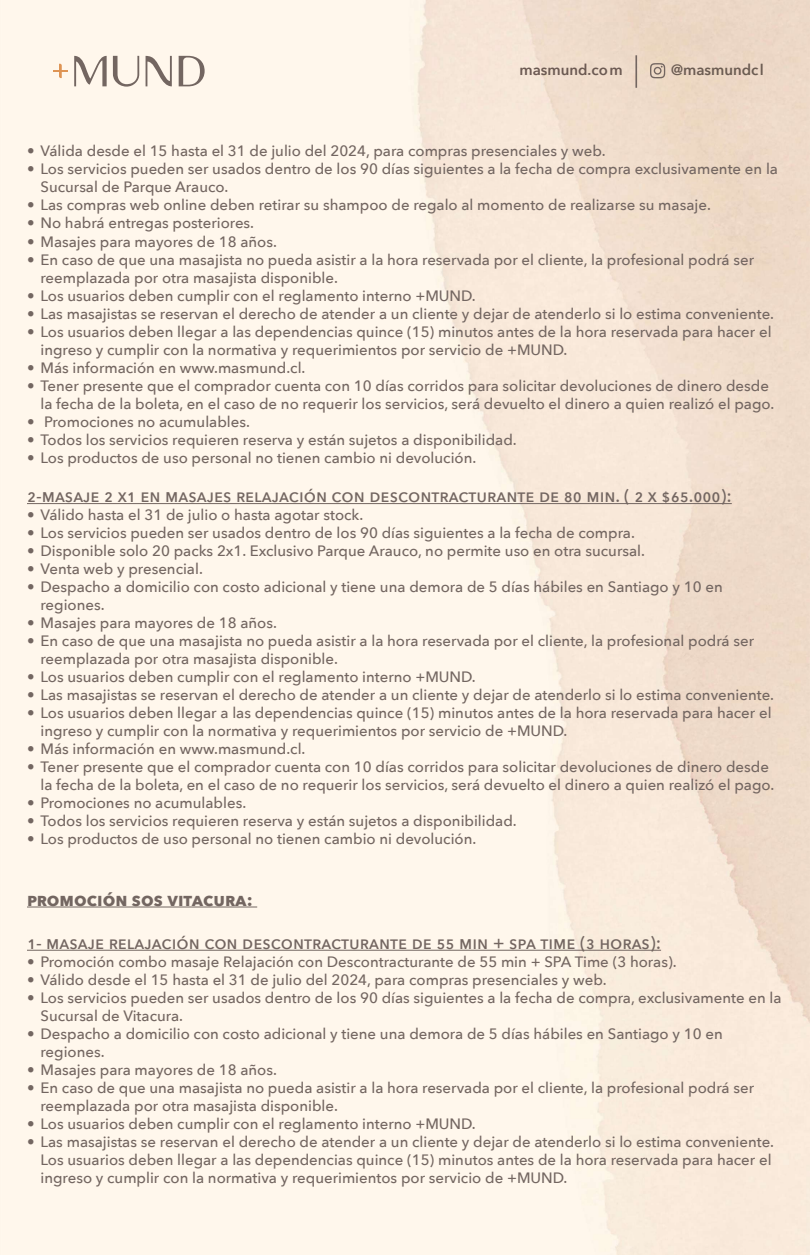
<style>
.page{position:relative;width:810px;height:1255px;background:#fff}
.page>*{position:absolute;margin:0;border:0;box-sizing:border-box;transform-origin:0 0}
.t1{font:500 18px "Avenir Next";letter-spacing:.01em;color:#736661}
.t2{font:700 18px "Avenir Next";color:#736661}
.t3{font:500 15px/18px "Avenir Next";color:#736661}
.t4{font:600 14.92px "Avenir Next";color:#6b5952}
.t5{font:600 14.92px "Avenir Next";color:#6b5c52}
</style>
<div class="page">
<img style="left:0;top:0;width:810px;height:1254px">
<svg style="left:113px;top:56px;width:26px;height:31px"></svg>
<svg style="left:179px;top:56px;width:26px;height:30px"></svg>
<svg style="left:74px;top:56px;width:33px;height:30px"></svg>
<svg style="left:146px;top:56px;width:26px;height:30px"></svg>
<svg style="left:53px;top:64px;width:14px;height:14px"></svg>
<hr style="left:635px;top:55px;width:2px;height:33px;background:#736661">
<svg style="left:650px;top:63px;width:15px;height:15px"></svg>
<hr style="left:27px;top:503px;width:705px;height:1px;background:#736661">
<hr style="left:27px;top:906px;width:230px;height:1px;background:#736661">
<hr style="left:27px;top:949px;width:634px;height:1px;background:#736661">
<p class="t4" style="left:519px;top:57px;width:105px">masmund.com</p>
<p class="t5" style="left:671px;top:57px;width:94px">@masmundcl</p>
<p class="t3" style="left:27px;top:142px;width:580px">• Válida desde el 15 hasta el 31 de julio del 2024, para compras presenciales y web.</p>
<p class="t3" style="left:40px;top:160px;width:739px;text-indent:-14px">• Los servicios pueden ser usados dentro de los 90 días siguientes a la fecha de compra exclusivamente en la<br>Sucursal de Parque Arauco.</p>
<p class="t3" style="left:27px;top:196px;width:685px">• Las compras web online deben retirar su shampoo de regalo al momento de realizarse su masaje.</p>
<p class="t3" style="left:27px;top:214px;width:229px">• No habrá entregas posteriores.</p>
<p class="t3" style="left:27px;top:232px;width:251px">• Masajes para mayores de 18 años.</p>
<p class="t3" style="left:40px;top:250px;width:715px;text-indent:-14px">• En caso de que una masajista no pueda asistir a la hora reservada por el cliente, la profesional podrá ser reemplazada por otra masajista disponible.</p>
<p class="t3" style="left:27px;top:286px;width:450px">• Los usuarios deben cumplir con el reglamento interno +MUND.</p>
<p class="t3" style="left:27px;top:304px;width:749px">• Las masajistas se reservan el derecho de atender a un cliente y dejar de atenderlo si lo estima conveniente.</p>
<p class="t3" style="left:40px;top:322px;width:733px;text-indent:-14px">• Los usuarios deben llegar a las dependencias quince (15) minutos antes de la hora reservada para hacer el ingreso y cumplir con la normativa y requerimientos por servicio de +MUND.</p>
<p class="t3" style="left:27px;top:358px;width:280px">• Más información en www.masmund.cl.</p>
<p class="t3" style="left:40px;top:376px;width:735px;text-indent:-14px">• Tener presente que el comprador cuenta con 10 días corridos para solicitar devoluciones de dinero desde la fecha de la boleta, en el caso de no requerir los servicios, será devuelto el dinero a quien realizó el pago.</p>
<p class="t3" style="left:27px;top:412px;width:224px">• Promociones no acumulables.</p>
<p class="t3" style="left:27px;top:430px;width:491px">• Todos los servicios requieren reserva y están sujetos a disponibilidad.</p>
<p class="t3" style="left:27px;top:448px;width:451px">• Los productos de uso personal no tienen cambio ni devolución.</p>
<p class="t1" style="left:27px;top:480px;width:706px">2-Masaje 2 x1 en Masajes Relajación con Descontracturante de 80 m in. ( 2 x $65.000):</p>
<p class="t3" style="left:27px;top:505px;width:338px">• Válido hasta el 31 de julio o hasta agotar stock.</p>
<p class="t3" style="left:27px;top:523px;width:610px">• Los servicios pueden ser usados dentro de los 90 días siguientes a la fecha de compra.</p>
<p class="t3" style="left:27px;top:541px;width:620px">• Disponible solo 20 packs 2x1. Exclusivo Parque Arauco, no permite uso en otra sucursal.</p>
<p class="t3" style="left:27px;top:559px;width:177px">• Venta web y presencial.</p>
<p class="t3" style="left:40px;top:577px;width:684px;text-indent:-14px">• Despacho a domicilio con costo adicional y tiene una demora de 5 días hábiles en Santiago y 10 en regiones.</p>
<p class="t3" style="left:27px;top:613px;width:251px">• Masajes para mayores de 18 años.</p>
<p class="t3" style="left:40px;top:631px;width:715px;text-indent:-14px">• En caso de que una masajista no pueda asistir a la hora reservada por el cliente, la profesional podrá ser reemplazada por otra masajista disponible.</p>
<p class="t3" style="left:27px;top:667px;width:450px">• Los usuarios deben cumplir con el reglamento interno +MUND.</p>
<p class="t3" style="left:27px;top:685px;width:749px">• Las masajistas se reservan el derecho de atender a un cliente y dejar de atenderlo si lo estima conveniente.</p>
<p class="t3" style="left:40px;top:703px;width:733px;text-indent:-14px">• Los usuarios deben llegar a las dependencias quince (15) minutos antes de la hora reservada para hacer el ingreso y cumplir con la normativa y requerimientos por servicio de +MUND.</p>
<p class="t3" style="left:27px;top:739px;width:280px">• Más información en www.masmund.cl.</p>
<p class="t3" style="left:40px;top:757px;width:735px;text-indent:-14px">• Tener presente que el comprador cuenta con 10 días corridos para solicitar devoluciones de dinero desde la fecha de la boleta, en el caso de no requerir los servicios, será devuelto el dinero a quien realizó el pago.</p>
<p class="t3" style="left:27px;top:793px;width:221px">• Promociones no acumulables.</p>
<p class="t3" style="left:27px;top:811px;width:491px">• Todos los servicios requieren reserva y están sujetos a disponibilidad.</p>
<p class="t3" style="left:27px;top:829px;width:451px">• Los productos de uso personal no tienen cambio ni devolución.</p>
<p class="t2" style="left:27px;top:883px;width:59px">PROMOCIÓN</p>
<p class="t2" style="left:132px;top:883px;width:12px">SOS</p>
<p class="t2" style="left:167px;top:883px;width:11px">VITACURA</p>
<p class="t2" style="left:247px;top:883px;width:7px">:</p>
<p class="t1" style="left:27px;top:927px;width:492px">1- Masaje Relajación con Descontracturante de 55 m in + SPA</p>
<p class="t1" style="left:541px;top:927px;width:122px">Tim e (3 horas):</p>
<p class="t3" style="left:27px;top:952px;width:651px">• Promoción combo masaje Relajación con Descontracturante de 55 min + SPA Time (3 horas).</p>
<p class="t3" style="left:27px;top:970px;width:581px">• Válido desde el 15 hasta el 31 de julio del 2024, para compras presenciales y web.</p>
<p class="t3" style="left:40px;top:988px;width:743px;text-indent:-14px">• Los servicios pueden ser usados dentro de los 90 días siguientes a la fecha de compra, exclusivamente en la<br>Sucursal de Vitacura.</p>
<p class="t3" style="left:40px;top:1024px;width:684px;text-indent:-14px">• Despacho a domicilio con costo adicional y tiene una demora de 5 días hábiles en Santiago y 10 en regiones.</p>
<p class="t3" style="left:27px;top:1060px;width:251px">• Masajes para mayores de 18 años.</p>
<p class="t3" style="left:40px;top:1078px;width:715px;text-indent:-14px">• En caso de que una masajista no pueda asistir a la hora reservada por el cliente, la profesional podrá ser reemplazada por otra masajista disponible.</p>
<p class="t3" style="left:27px;top:1114px;width:450px">• Los usuarios deben cumplir con el reglamento interno +MUND.</p>
<p class="t3" style="left:40px;top:1132px;width:735px;text-indent:-14px">• Las masajistas se reservan el derecho de atender a un cliente y dejar de atenderlo si lo estima conveniente.<br>Los usuarios deben llegar a las dependencias quince (15) minutos antes de la hora reservada para hacer el ingreso y cumplir con la normativa y requerimientos por servicio de +MUND.</p>
</div>
